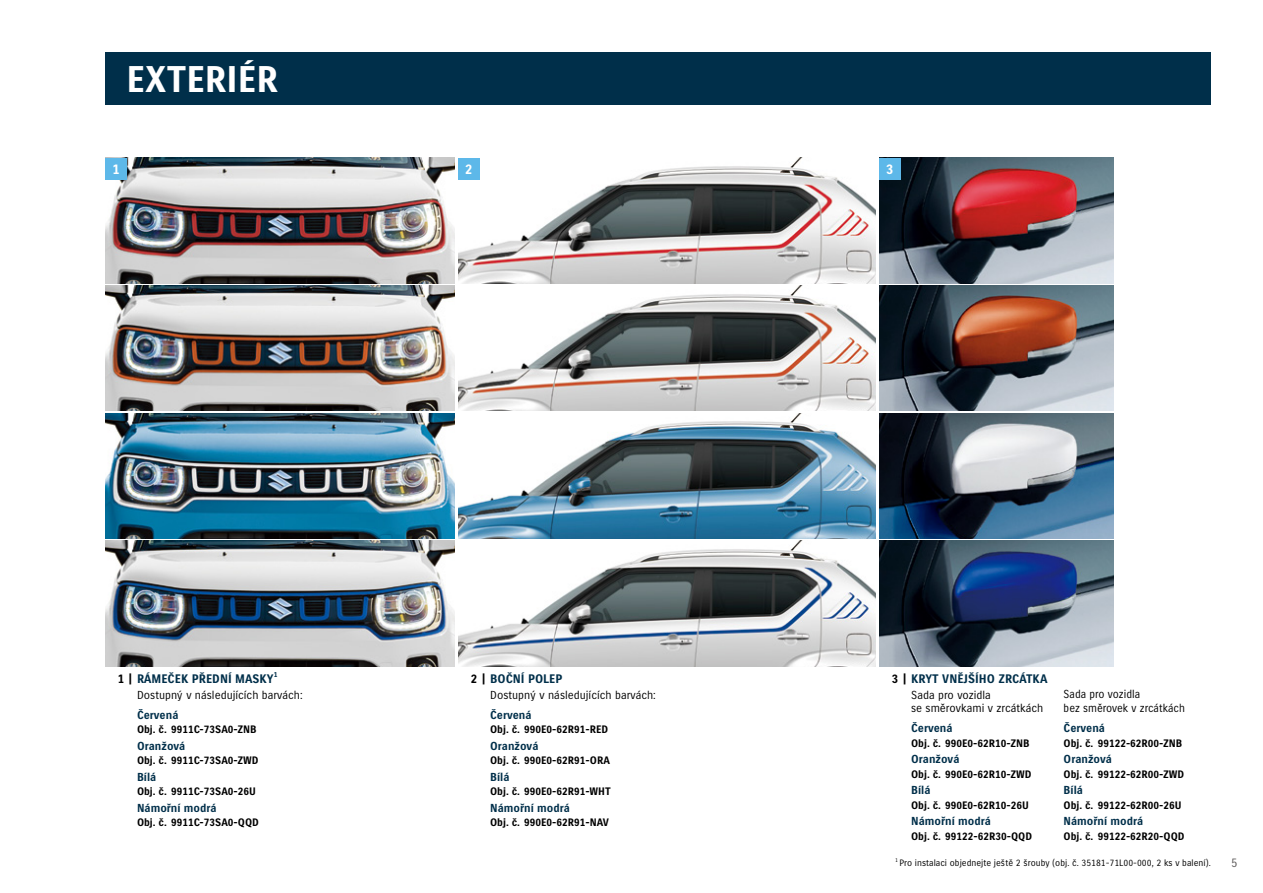
<style>
.page{position:relative;width:1263px;height:893px;background:#fff}
.page>*{position:absolute;margin:0;border:0;box-sizing:border-box;transform-origin:0 0}
.t1{font:700 36px "Suzuki CE";color:#fff}
.t2{font:700 13.5px "Suzuki CE";color:#fff}
.t3{font:700 12px "Suzuki CE";color:#002f4a}
.t4{font:12px "Suzuki CE";color:#5a5757}
.t5{font:700 11.25px "Suzuki CE";color:#002f4a}
.t6{font:11.25px/13.5px "Suzuki CE";color:#000}
.t7{font:11.25px/13.5px "Suzuki CE";color:#000;scale:.96 1}
.t8{font:700 10.5px "Suzuki CE";color:#000}
.t9{font:9px "Suzuki CE";color:#000}
.t10{font:700 7.05px "Suzuki CE";color:#002f4a}
.t11{font:5.25px "Suzuki CE";color:#000}
.s1{color:#000}
</style>
<div class="page">
<img style="left:105px;top:158px;width:349px;height:125px">
<img style="left:105px;top:285px;width:349px;height:126px">
<img style="left:105px;top:541px;width:349px;height:125px">
<img style="left:105px;top:413px;width:349px;height:125px">
<div style="left:105px;top:53px;width:1105px;height:52px;background:#002f4a"></div>
<div style="left:105px;top:158px;width:22px;height:21px;background:#5db8e9"></div>
<img style="left:458px;top:158px;width:417px;height:125px">
<img style="left:458px;top:285px;width:417px;height:126px">
<img style="left:458px;top:413px;width:417px;height:125px">
<img style="left:458px;top:541px;width:417px;height:125px">
<div style="left:458px;top:158px;width:22px;height:21px;background:#5db8e9"></div>
<img style="left:879px;top:158px;width:234px;height:125px">
<img style="left:879px;top:285px;width:234px;height:126px">
<img style="left:879px;top:413px;width:234px;height:125px">
<img style="left:879px;top:541px;width:234px;height:125px">
<div style="left:879px;top:158px;width:21px;height:21px;background:#5db8e9"></div>
<h1 class="t1" style="left:126px;top:59px;width:153px">EXTERIÉR</h1>
<p class="t2" style="left:112px;top:161px;width:9px">1</p>
<p class="t2" style="left:465px;top:161px;width:9px">2</p>
<p class="t2" style="left:886px;top:161px;width:9px">3</p>
<p class="t3" style="left:118px;top:672px;width:157px"><span class="s1">1 |</span> RÁMEČEK PŘEDNÍ MASKY</p>
<p class="t10" style="left:274px;top:671px;width:5px">1</p>
<p class="t6" style="left:137px;top:688px;width:167px">Dostupný v následujících barvách:</p>
<p class="t5" style="left:137px;top:708px;width:43px">Červená</p>
<p class="t8" style="left:137px;top:724px;width:121px">Obj. č. 9911C-73SA0-ZNB</p>
<p class="t5" style="left:137px;top:739px;width:50px">Oranžová</p>
<p class="t8" style="left:137px;top:755px;width:123px">Obj. č. 9911C-73SA0-ZWD</p>
<p class="t5" style="left:137px;top:770px;width:21px">Bílá</p>
<p class="t8" style="left:137px;top:786px;width:120px">Obj. č. 9911C-73SA0-26U</p>
<p class="t5" style="left:137px;top:801px;width:81px">Námořní modrá</p>
<p class="t8" style="left:137px;top:817px;width:123px">Obj. č. 9911C-73SA0-QQD</p>
<p class="t3" style="left:471px;top:672px;width:93px"><span class="s1">2 |</span> BOČNÍ POLEP</p>
<p class="t6" style="left:490px;top:688px;width:167px">Dostupný v následujících barvách:</p>
<p class="t5" style="left:490px;top:708px;width:43px">Červená</p>
<p class="t8" style="left:490px;top:724px;width:120px">Obj. č. 990E0-62R91-RED</p>
<p class="t5" style="left:490px;top:739px;width:50px">Oranžová</p>
<p class="t8" style="left:490px;top:755px;width:121px">Obj. č. 990E0-62R91-ORA</p>
<p class="t5" style="left:490px;top:770px;width:21px">Bílá</p>
<p class="t8" style="left:490px;top:786px;width:122px">Obj. č. 990E0-62R91-WHT</p>
<p class="t5" style="left:490px;top:801px;width:81px">Námořní modrá</p>
<p class="t8" style="left:490px;top:817px;width:120px">Obj. č. 990E0-62R91-NAV</p>
<p class="t3" style="left:892px;top:672px;width:157px"><span class="s1">3 |</span> KRYT VNĚJŠÍHO ZRCÁTKA</p>
<p class="t6" style="left:911px;top:688px;width:134px">Sada pro vozidla<br>se směrovkami v zrcátkách</p>
<p class="t5" style="left:911px;top:722px;width:43px">Červená</p>
<p class="t8" style="left:911px;top:737px;width:120px">Obj. č. 990E0-62R10-ZNB</p>
<p class="t5" style="left:911px;top:753px;width:50px">Oranžová</p>
<p class="t8" style="left:911px;top:768px;width:122px">Obj. č. 990E0-62R10-ZWD</p>
<p class="t5" style="left:911px;top:784px;width:21px">Bílá</p>
<p class="t8" style="left:911px;top:799px;width:119px">Obj. č. 990E0-62R10-26U</p>
<p class="t5" style="left:911px;top:815px;width:81px">Námořní modrá</p>
<p class="t8" style="left:911px;top:830px;width:123px">Obj. č. 99122-62R30-QQD</p>
<p class="t7" style="left:1064px;top:688px;width:128px">Sada pro vozidla<br>bez směrovek v zrcátkách</p>
<p class="t5" style="left:1064px;top:721px;width:43px">Červená</p>
<p class="t8" style="left:1064px;top:737px;width:120px">Obj. č. 99122-62R00-ZNB</p>
<p class="t5" style="left:1064px;top:752px;width:50px">Oranžová</p>
<p class="t8" style="left:1064px;top:768px;width:122px">Obj. č. 99122-62R00-ZWD</p>
<p class="t5" style="left:1064px;top:783px;width:21px">Bílá</p>
<p class="t8" style="left:1064px;top:799px;width:119px">Obj. č. 99122-62R00-26U</p>
<p class="t5" style="left:1064px;top:814px;width:81px">Námořní modrá</p>
<p class="t8" style="left:1064px;top:830px;width:123px">Obj. č. 99122-62R20-QQD</p>
<p class="t11" style="left:895px;top:857px;width:4px">1</p>
<p class="t9" style="left:899px;top:858px;width:313px">Pro instalaci objednejte ještě 2 šrouby (obj. č. 35181-71L00-000, 2 ks v balení).</p>
<p class="t4" style="left:1231px;top:856px;width:8px">5</p>
</div>
